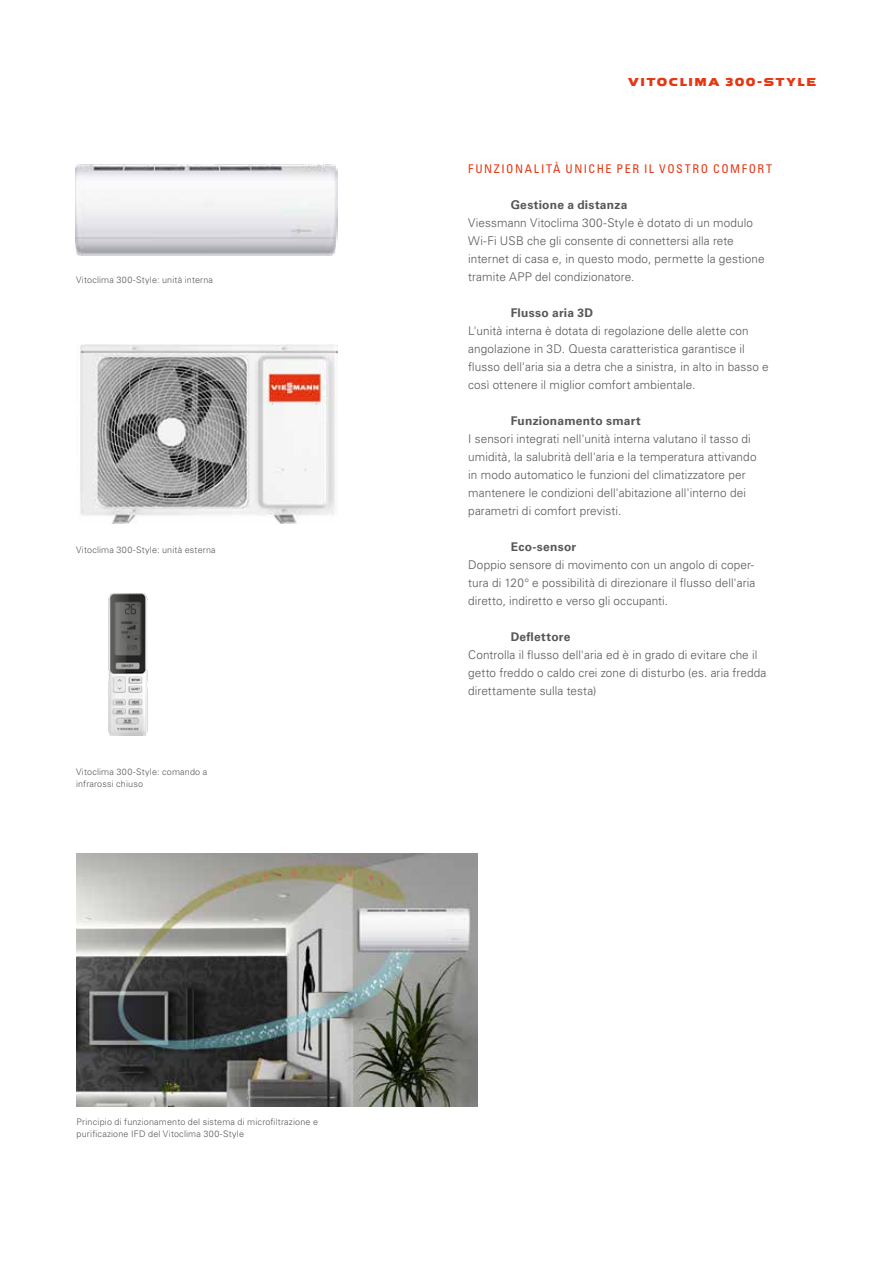
<style>
.page{position:relative;width:893px;height:1263px;background:#fff}
.page>*{position:absolute;margin:0;border:0;box-sizing:border-box;transform-origin:0 0}
.t1{font:300 12px/18px "Univers LTCYR 45";letter-spacing:.01em;color:#575756}
.t2{font:700 12px "Univers LTCYR 65";letter-spacing:.02em;color:#575756}
.t3{font:condensed 12px "Univers LTCYR 57";letter-spacing:.13em;color:#e63612}
.t4{font:700 12px "Viessmann";letter-spacing:.1em;color:#e63612}
.t5{font:300 9px/12px "Univers LTCYR 45";letter-spacing:.02em;color:#575756}
</style>
<div class="page">
<img style="left:77px;top:853px;width:400px;height:254px">
<img style="left:80px;top:344px;width:258px;height:179px">
<img style="left:76px;top:164px;width:262px;height:91px">
<img style="left:108px;top:593px;width:40px;height:143px">
<p class="t5" style="left:76px;top:273px;width:139px">Vitoclima 300-Style: unità interna</p>
<p class="t5" style="left:76px;top:543px;width:141px">Vitoclima 300-Style: unità esterna</p>
<p class="t5" style="left:76px;top:765px;width:133px">Vitoclima 300-Style: comando a infrarossi chiuso</p>
<p class="t5" style="left:77px;top:1115px;width:243px">Principio di funzionamento del sistema di microfiltrazione e purificazione IFD del Vitoclima 300-Style</p>
<p class="t4" style="left:628px;top:73px;width:190px">VITOCLIMA 300-STYLE</p>
<p class="t3" style="left:468px;top:161px;width:305px">FUNZIONALITÀ UNICHE PER IL VOSTRO COMFORT</p>
<p class="t2" style="left:511px;top:197px;width:118px">Gestione a distanza</p>
<p class="t1" style="left:468px;top:214px;width:298px">Viessmann Vitoclima 300-Style è dotato di un modulo Wi-Fi USB che gli consente di connettersi alla rete internet di casa e, in questo modo, permette la gestione tramite APP del condizionatore.</p>
<p class="t2" style="left:511px;top:305px;width:84px">Flusso aria 3D</p>
<p class="t1" style="left:468px;top:322px;width:302px">L'unità interna è dotata di regolazione delle alette con angolazione in 3D. Questa caratteristica garantisce il flusso dell'aria sia a detra che a sinistra, in alto in basso e così ottenere il miglior comfort ambientale.</p>
<p class="t2" style="left:511px;top:413px;width:131px">Funzionamento smart</p>
<p class="t1" style="left:468px;top:430px;width:290px">I sensori integrati nell'unità interna valutano il tasso di umidità, la salubrità dell'aria e la temperatura attivando in modo automatico le funzioni del climatizzatore per mantenere le condizioni dell'abitazione all'interno dei parametri di comfort previsti.</p>
<p class="t2" style="left:511px;top:539px;width:67px">Eco-sensor</p>
<p class="t1" style="left:468px;top:556px;width:289px;text-align:justify">Doppio sensore di movimento con un angolo di coper&shy;tura di 120° e possibilità di direzionare il flusso dell'aria diretto, indiretto e verso gli occupanti.</p>
<p class="t2" style="left:511px;top:629px;width:61px">Deflettore</p>
<p class="t1" style="left:468px;top:646px;width:300px">Controlla il flusso dell'aria ed è in grado di evitare che il getto freddo o caldo crei zone di disturbo (es. aria fredda direttamente sulla testa)</p>
</div>
